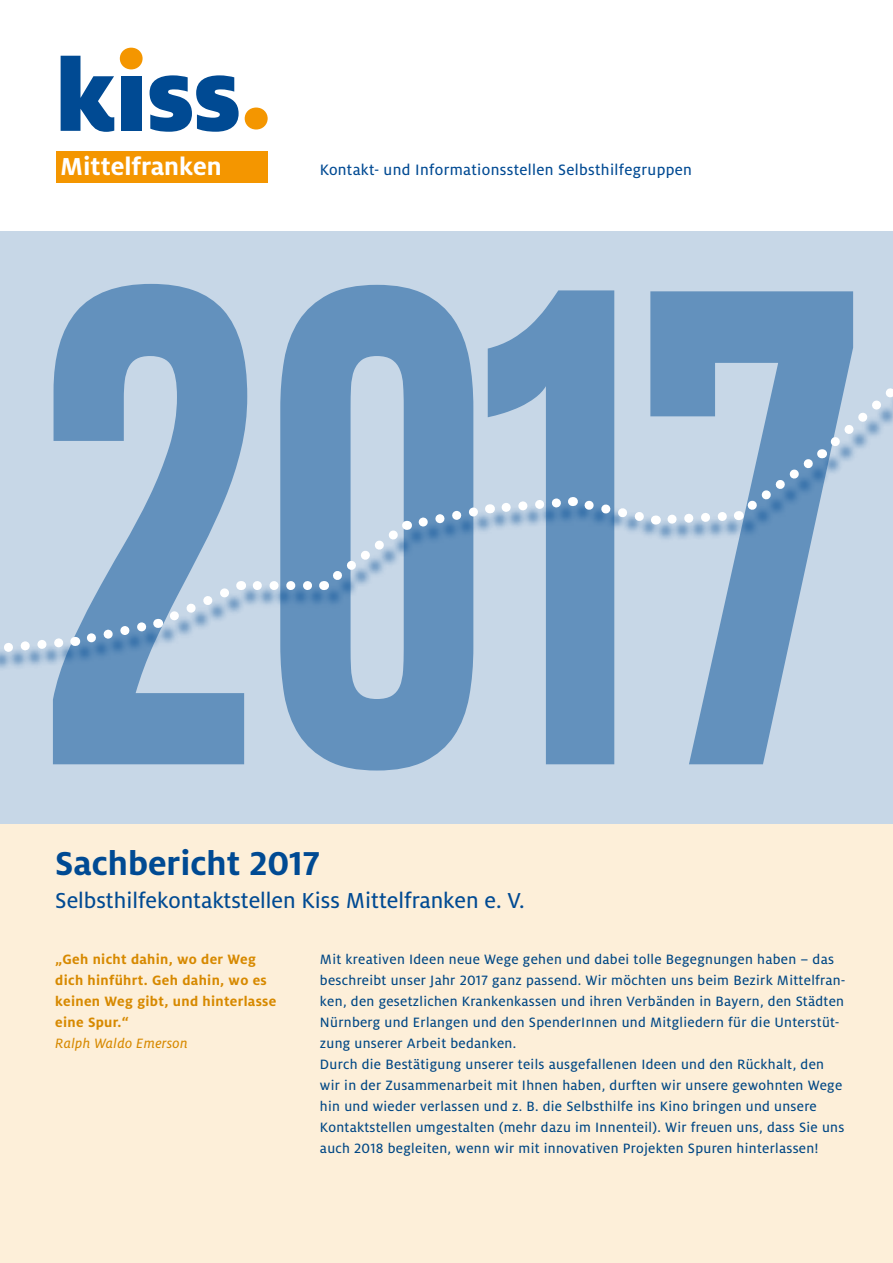
<style>
.page{position:relative;width:893px;height:1263px;background:#fff}
.page>*{position:absolute;margin:0;border:0;box-sizing:border-box;transform-origin:0 0}
.t1{font:700 636.75px "Heading Compressed Pro";color:#6391bd}
.t2{font:700 36.75px "Milo LF";color:#004a93}
.t3{font:700 27.15px "Milo LF";color:#fff}
.t4{font:24px "Milo LF Text";color:#004a93}
.t5{font:16.65px "Milo Text";letter-spacing:.02em;color:#004a93}
.t6{font:15px/21px "Milo LF Text";letter-spacing:.02em;color:#004784}
.t7{font:700 15px/21px "Milo LF";letter-spacing:.02em;color:#d78900}
.t8{font:italic 15px "Milo LF Text";letter-spacing:.02em;color:#d78900}
</style>
<div class="page">
<div style="left:0;top:232px;width:893px;height:593px;background:#c7d7e7"></div>
<div style="left:0;top:825px;width:893px;height:438px;background:#fdefd9"></div>
<svg style="left:257px;top:581px;width:58px;height:9px"></svg>
<svg style="left:0;top:581px;width:244px;height:76px"></svg>
<svg style="left:324px;top:388px;width:569px;height:202px"></svg>
<svg style="left:61px;top:56px;width:53px;height:76px"></svg>
<div style="left:120px;top:48px;width:23px;height:21px;background:#f49600;border-radius:50%"></div>
<div style="left:121px;top:76px;width:20px;height:55px;background:#004a93"></div>
<svg style="left:150px;top:75px;width:89px;height:57px"></svg>
<div style="left:245px;top:108px;width:23px;height:22px;background:#f49600;border-radius:50%"></div>
<div style="left:56px;top:151px;width:211px;height:32px;background:#f49600"></div>
<h3 class="t3" style="left:60px;top:151px;width:163px">Mittelfranken</h3>
<p class="t5" style="left:320px;top:160px;width:374px">Kontakt- und Informationsstellen Selbsthilfegruppen</p>
<h1 class="t1" style="left:31px;top:145px;width:839px">2017</h1>
<h2 class="t2" style="left:55px;top:841px;width:266px">Sachbericht 2017</h2>
<h3 class="t4" style="left:55px;top:886px;width:471px">Selbsthilfekontaktstellen Kiss Mittelfranken e. V.</h3>
<p class="t7" style="left:55px;top:948px;width:223px">„Geh nicht dahin, wo der Weg dich hinführt. Geh dahin, wo es keinen Weg gibt, und hinterlasse eine Spur.“</p>
<p class="t8" style="left:55px;top:1034px;width:134px">Ralph Waldo Emerson</p>
<p class="t6" style="left:320px;top:948px;width:527px">Mit kreativen Ideen neue Wege gehen und dabei tolle Begegnungen haben – das beschreibt unser Jahr 2017 ganz passend. Wir möchten uns beim Bezirk Mittelfran&shy;ken, den gesetzlichen Krankenkassen und ihren Verbänden in Bayern, den Städten Nürnberg und Erlangen und den SpenderInnen und Mitgliedern für die Unterstüt&shy;zung unserer Arbeit bedanken.<br>Durch die Bestätigung unserer teils ausgefallenen Ideen und den Rückhalt, den wir in der Zusammenarbeit mit Ihnen haben, durften wir unsere gewohnten Wege hin und wieder verlassen und z. B. die Selbsthilfe ins Kino bringen und unsere Kontaktstellen umgestalten (mehr dazu im Innenteil). Wir freuen uns, dass Sie uns auch 2018 begleiten, wenn wir mit innovativen Projekten Spuren hinterlassen!</p>
</div>
